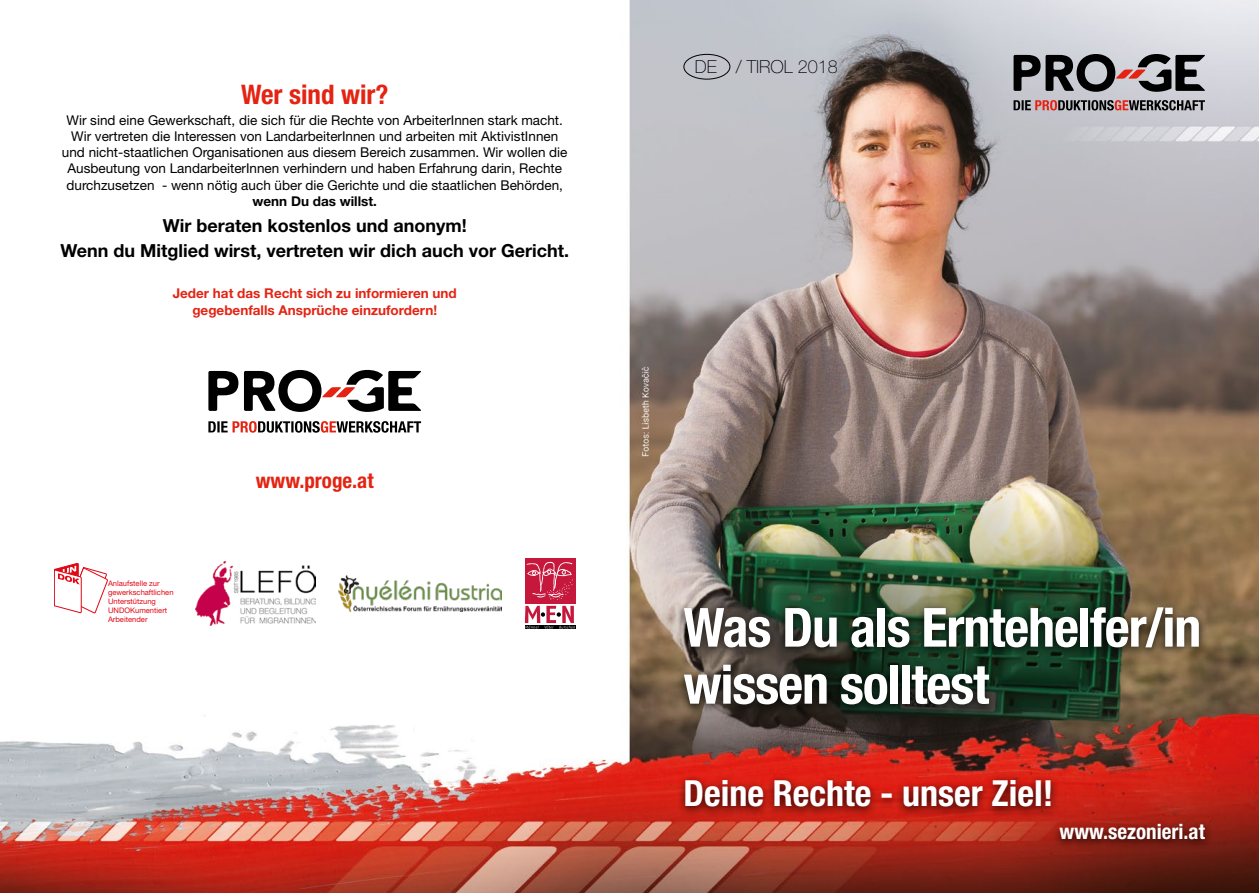
<style>
.page{position:relative;width:1259px;height:893px;background:#fff}
.page>*{position:absolute;margin:0;border:0;box-sizing:border-box;transform-origin:0 0}
.t1{font:700 condensed 54px/57px "Helvetica Neue LT Std";letter-spacing:-.02em;color:#fff}
.t2{font:700 condensed 36px "Helvetica Neue LT Std";color:#fff}
.t3{font:700 condensed 27px "Helvetica Neue LT Std";color:#e42313}
.t4{font:700 condensed 21px "Helvetica Neue LT Std";color:#fff}
.t5{font:700 condensed 21px "Helvetica Neue LT Std";color:#e42313}
.t6{font:700 18px/25.8px "Helvetica Neue LT Std";color:#000;text-align:center}
.t7{font:100 18px "Helvetica Neue LT Std";color:#000}
.t8{font:13.5px/16.2px "Helvetica Neue LT Std";color:#000;text-align:center}
.t9{font:700 13.5px/16.2px "Helvetica Neue LT Std";color:#e42313;text-align:center}
.t10{font:700 13.5px "Helvetica Neue LT Std";color:#000}
.t11{font:7.65px/8.9px "Helvetica Neue";color:#e30613}
</style>
<div class="page">
<img style="left:0;top:0;width:1259px;height:893px">
<div style="left:1051px;top:817px;width:162px;height:33px;background:#000;opacity:.85"></div>
<svg style="left:208px;top:370px;width:213px;height:63px"></svg>
<div style="left:683px;top:54px;width:47px;height:26px;border:1px solid #000;border-radius:50%"></div>
<svg style="left:54px;top:563px;width:54px;height:51px"></svg>
<img style="left:196px;top:562px;width:119px;height:64px">
<img style="left:338px;top:576px;width:164px;height:36px">
<div style="left:524px;top:558px;width:51px;height:45px;background:#c6183d"></div>
<svg style="left:526px;top:562px;width:47px;height:38px"></svg>
<hr style="left:524px;top:625px;width:51px;height:4px;background:#fff">
<svg style="left:525px;top:606px;width:50px;height:23px"></svg>
<div style="left:675px;top:601px;width:533px;height:114px;background:#000;opacity:.85"></div>
<div style="left:677px;top:773px;width:382px;height:44px;background:#000;opacity:.85"></div>
<svg style="left:1013px;top:54px;width:192px;height:56px;background:#7f797d"></svg>
<h3 class="t3" style="left:241px;top:78px;width:149px">Wer sind wir?</h3>
<p class="t8" style="left:62px;top:112px;width:507px">Wir sind eine Gewerkschaft, die sich für die Rechte von ArbeiterInnen stark macht.<br>Wir vertreten die Interessen von LandarbeiterInnen und arbeiten mit AktivistInnen und nicht-staatlichen Organisationen aus diesem Bereich zusammen. Wir wollen die Ausbeutung von LandarbeiterInnen verhindern und haben Erfahrung darin, Rechte durchzusetzen - wenn nötig auch über die Gerichte und die staatlichen Behörden,</p>
<p class="t10" style="left:252px;top:193px;width:126px">wenn Du das willst.</p>
<h3 class="t6" style="left:60px;top:212px;width:510px">Wir beraten kostenlos und anonym!<br>Wenn du Mitglied wirst, vertreten wir dich auch vor Gericht.</h3>
<p class="t9" style="left:173px;top:285px;width:285px">Jeder hat das Recht sich zu informieren und gegebenfalls Ansprüche einzufordern!</p>
<p class="t11" style="left:108px;top:580px;width:67px">Anlaufstelle zur gewerkschaftlichen<br>Unterstützung<br>UNDOKumentiert<br>Arbeitender</p>
<h3 class="t5" style="left:256px;top:468px;width:119px">www.proge.at</h3>
<h3 class="t7" style="left:695px;top:56px;width:144px">DE / TIROL 2018</h3>
<h1 class="t1" style="left:683px;top:598px;width:519px">Was Du als Erntehelfer/in wissen solltest</h1>
<h2 class="t2" style="left:683px;top:771px;width:371px">Deine Rechte - unser Ziel!</h2>
<h3 class="t4" style="left:1059px;top:819px;width:147px">www.sezonieri.at</h3>
</div>
